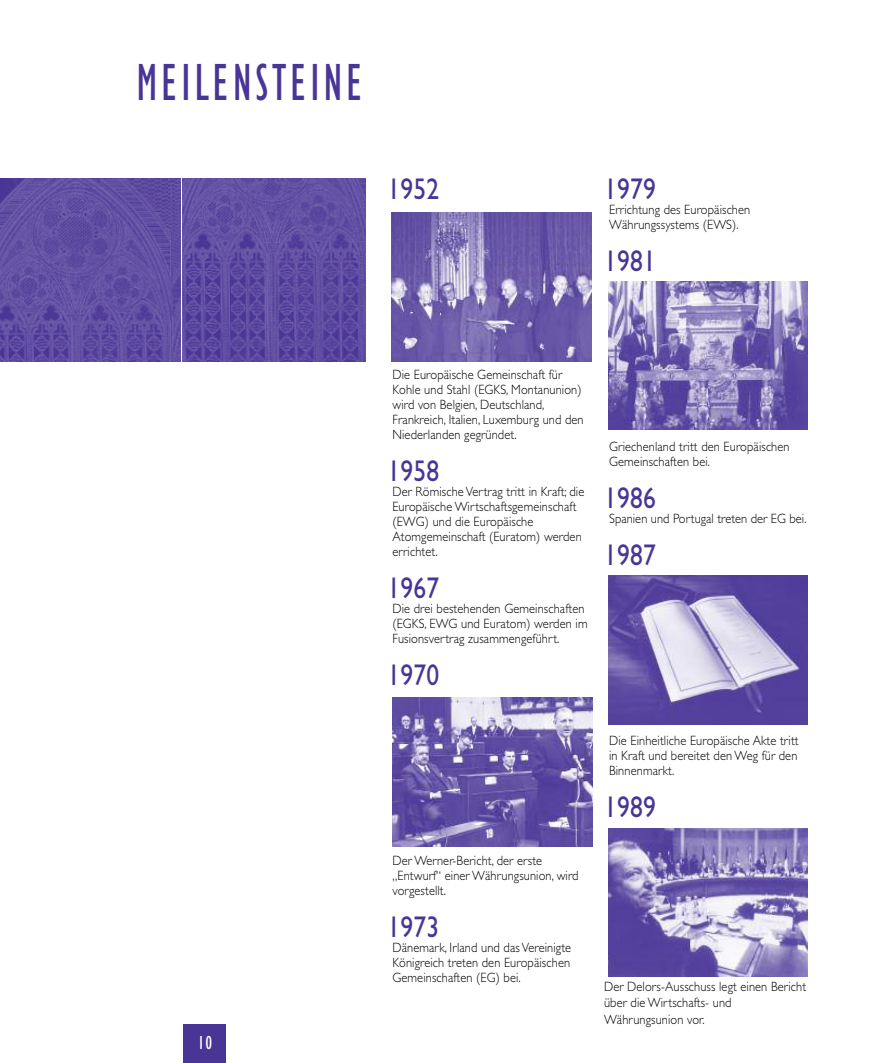
<style>
.page{position:relative;width:893px;height:1063px;background:#fff}
.page>*{position:absolute;margin:0;border:0;box-sizing:border-box;transform-origin:0 0}
.t1{font:condensed 54px "Gill Sans";letter-spacing:.08em;color:#493596;scale:.85 1}
.t2{font:30px "Gill Sans";letter-spacing:.01em;color:#493596;scale:.85 1}
.t3{font:condensed 19.5px "Gill Sans";color:#fff;scale:.95 1}
.t4{font:300 13.5px/15px "Gill Sans";letter-spacing:.01em;color:#000;scale:.92 1}
</style>
<div class="page">
<img style="left:608px;top:281px;width:200px;height:149px">
<img style="left:391px;top:213px;width:200px;height:148px">
<img style="left:393px;top:698px;width:200px;height:149px">
<img style="left:608px;top:576px;width:200px;height:148px">
<img style="left:608px;top:828px;width:200px;height:149px">
<img style="left:0;top:178px;width:181px;height:183px">
<img style="left:183px;top:178px;width:183px;height:183px">
<div style="left:183px;top:1025px;width:43px;height:38px;background:#493596"></div>
<h1 class="t1" style="left:136px;top:61px;width:268px">MEILENSTEINE</h1>
<h2 class="t2" style="left:387px;top:171px;width:62px">1952</h2>
<h2 class="t2" style="left:604px;top:171px;width:62px">1979</h2>
<p class="t4" style="left:609px;top:201px;width:155px">Errichtung des Europäischen<br>Währungssystems (EWS).</p>
<h2 class="t2" style="left:604px;top:243px;width:62px">1981</h2>
<h3 class="t3" style="left:198px;top:1035px;width:17px">10</h3>
<p class="t4" style="left:392px;top:366px;width:209px">Die Europäische Gemeinschaft für Kohle und Stahl (EGKS, Montanunion) wird von Belgien, Deutschland, Frankreich, Italien, Luxemburg und den Niederlanden gegründet.</p>
<h2 class="t2" style="left:387px;top:453px;width:62px">1958</h2>
<p class="t4" style="left:392px;top:483px;width:210px">Der Römische Vertrag tritt in Kraft; die<br>Europäische Wirtschaftsgemeinschaft (EWG) und die Europäische<br>Atomgemeinschaft (Euratom) werden errichtet.</p>
<h2 class="t2" style="left:387px;top:570px;width:62px">1967</h2>
<p class="t4" style="left:392px;top:600px;width:214px">Die drei bestehenden Gemeinschaften (EGKS, EWG und Euratom) werden im<br>Fusionsvertrag zusammengeführt.</p>
<h2 class="t2" style="left:387px;top:657px;width:62px">1970</h2>
<p class="t4" style="left:609px;top:438px;width:198px">Griechenland tritt den Europäischen<br>Gemeinschaften bei.</p>
<h2 class="t2" style="left:604px;top:480px;width:62px">1986</h2>
<p class="t4" style="left:609px;top:510px;width:216px">Spanien und Portugal treten der EG bei.</p>
<h2 class="t2" style="left:604px;top:537px;width:62px">1987</h2>
<p class="t4" style="left:392px;top:852px;width:204px">Der Werner-Bericht, der erste „Entwurf“ einer Währungsunion, wird vorgestellt.</p>
<h2 class="t2" style="left:387px;top:909px;width:62px">1973</h2>
<p class="t4" style="left:392px;top:939px;width:196px;text-align:justify">Dänemark, Irland und das Vereinigte Königreich treten den Europäischen Gemeinschaften (EG) bei.</p>
<p class="t4" style="left:609px;top:732px;width:207px;text-align:justify">Die Einheitliche Europäische Akte tritt in Kraft und bereitet den Weg für den Binnenmarkt.</p>
<h2 class="t2" style="left:604px;top:789px;width:62px">1989</h2>
<p class="t4" style="left:604px;top:978px;width:221px;line-height:16.5px">Der Delors-Ausschuss legt einen Bericht über die Wirtschafts- und<br>Währungsunion vor.</p>
</div>
